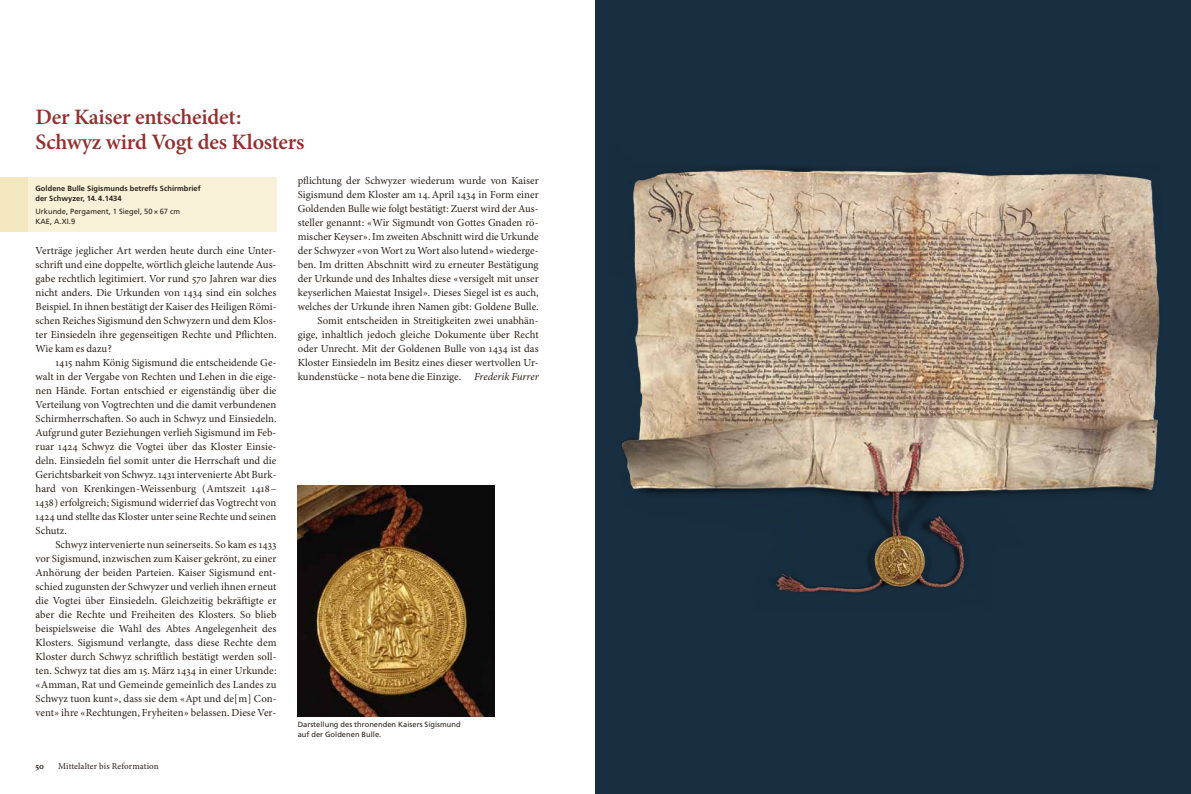
<style>
.page{position:relative;width:1191px;height:794px;background:#fff}
.page>*{position:absolute;margin:0;border:0;box-sizing:border-box;transform-origin:0 0}
.t1{font:600 22px/25px "Minion Pro";letter-spacing:-.01em;color:#92302e}
.t2{font:10.8px/14px "Minion Pro";letter-spacing:.005em;color:#29211a;text-align:justify}
.t3{font:9px "Minion Pro";letter-spacing:.01em;color:#29211a}
.t4{font:700 9px "Minion Pro";color:#29211a}
.t5{font:7.5px/9.8px "Frutiger";letter-spacing:.005em;color:#29211a}
.t6{font:700 7.5px/9.8px "Frutiger";letter-spacing:.01em;color:#29211a}
.s1{font-style:italic}
</style>
<div class="page">
<div style="left:595px;top:0;width:596px;height:794px;background:#182f41"></div>
<img style="left:621px;top:167px;width:539px;height:426px">
<img style="left:298px;top:485px;width:196px;height:231px">
<div style="left:0;top:177px;width:28px;height:55px;background:#f3e7c0"></div>
<div style="left:28px;top:177px;width:248px;height:55px;background:#f8f1d8"></div>
<h1 class="t1" style="left:35px;top:104px;width:271px">Der Kaiser entscheidet:<br>Schwyz wird Vogt des Klosters</h1>
<p class="t6" style="left:35px;top:183px;width:167px">Goldene Bulle Sigismunds betreffs Schirmbrief der Schwyzer, 14. 4.1434</p>
<p class="t5" style="left:35px;top:207px;width:146px">Urkunde, Pergament, 1 Siegel, 50 × 67 cm<br>KAE, A.XI.9</p>
<p class="t2" style="left:36px;top:243px;width:242px">Verträge jeglicher Art werden heute durch eine Unter&shy;schrift und eine doppelte, wörtlich gleiche lautende Aus&shy;gabe rechtlich legitimiert. Vor rund 570 Jahren war dies nicht anders. Die Urkunden von 1434 sind ein solches Beispiel. In ihnen bestätigt der Kaiser des Heiligen Römi&shy;schen Reiches Sigismund den Schwyzern und dem Klos&shy;ter Einsiedeln ihre gegenseitigen Rechte und Pflichten.<br>Wie kam es dazu?</p>
<p class="t2" style="left:36px;top:355px;width:243px;text-indent:20px">1415 nahm König Sigismund die entscheidende Ge&shy;walt in der Vergabe von Rechten und Lehen in die eige&shy;nen Hände. Fortan entschied er eigenständig über die Verteilung von Vogtrechten und die damit verbundenen Schirmherrschaften. So auch in Schwyz und Einsiedeln.<br>Aufgrund guter Beziehungen verlieh Sigismund im Feb&shy;ruar 1424 Schwyz die Vogtei über das Kloster Einsie&shy;deln. Einsiedeln fiel somit unter die Herrschaft und die Gerichtsbarkeit von Schwyz. 1431 intervenierte Abt Burk&shy;hard von Krenkingen-Weissenburg (Amtszeit 1418– 1438) erfolgreich; Sigismund widerrief das Vogtrecht von 1424 und stellte das Kloster unter seine Rechte und seinen Schutz.</p>
<p class="t2" style="left:36px;top:537px;width:242px;text-indent:20px">Schwyz intervenierte nun seinerseits. So kam es 1433 vor Sigismund, inzwischen zum Kaiser gekrönt, zu einer Anhörung der beiden Parteien. Kaiser Sigismund ent&shy;schied zugunsten der Schwyzer und verlieh ihnen erneut die Vogtei über Einsiedeln. Gleichzeitig bekräftigte er aber die Rechte und Freiheiten des Klosters. So blieb beispielsweise die Wahl des Abtes Angelegenheit des Klosters. Sigismund verlangte, dass diese Rechte dem Kloster durch Schwyz schriftlich bestätigt werden soll&shy;ten. Schwyz tat dies am 15. März 1434 in einer Urkunde: «Amman, Rat und Gemeinde gemeinlich des Landes zu Schwyz tuon kunt», dass sie dem «Apt und de[m] Con&shy;vent» ihre «Rechtungen, Fryheiten» belassen. Diese Ver-</p>
<p class="t4" style="left:35px;top:760px;width:10px">50</p>
<p class="t3" style="left:58px;top:760px;width:102px">Mittelalter bis Reformation</p>
<p class="t2" style="left:298px;top:173px;width:242px;text-align:right">pflichtung der Schwyzer wiederum wurde von Kaiser Sigismund dem Kloster am 14. April 1434 in Form einer Goldenden Bulle wie folgt bestätigt: Zuerst wird der Aus&shy;steller genannt: «Wir Sigmundt von Gottes Gnaden rö&shy;mischer Keyser». Im zweiten Abschnitt wird die Urkunde der Schwyzer «von Wort zu Wort also lutend» wiederge&shy;ben. Im dritten Abschnitt wird zu erneuter Bestätigung der Urkunde und des Inhaltes diese «versigelt mit unser keyserlichen Maiestat Insigel». Dieses Siegel ist es auch, welches der Urkunde ihren Namen gibt: Goldene Bulle.<br>Somit entscheiden in Streitigkeiten zwei unabhän&shy;gige, inhaltlich jedoch gleiche Dokumente über Recht oder Unrecht. Mit der Goldenen Bulle von 1434 ist das Kloster Einsiedeln im Besitz eines dieser wertvollen Ur&shy;kundenstücke – nota bene die Einzige. <span class="s1">Frederik Furrer</span></p>
<p class="t5" style="left:298px;top:720px;width:164px">Darstellung des thronenden Kaisers Sigismund auf der Goldenen Bulle.</p>
</div>
